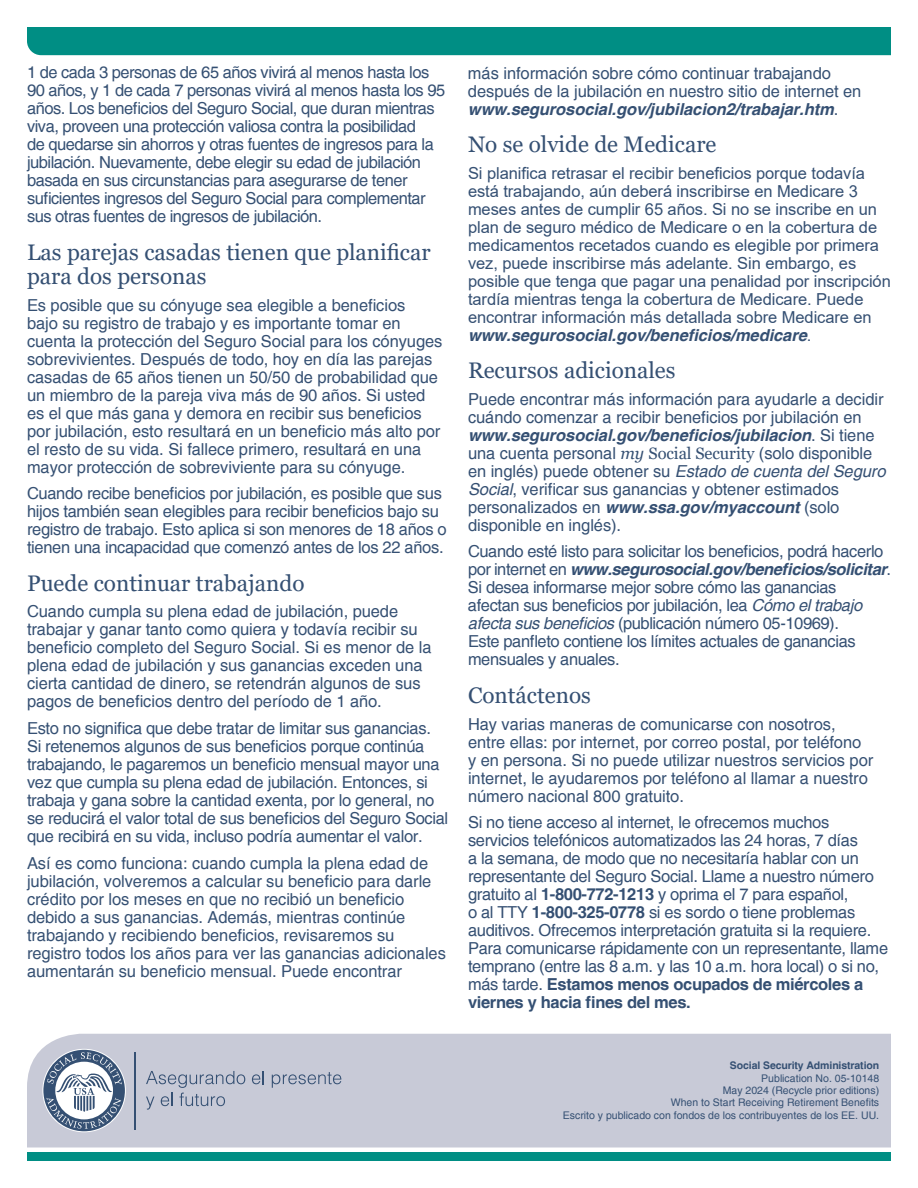
<style>
.page{position:relative;width:918px;height:1188px;background:#fff}
.page>*{position:absolute;margin:0;border:0;box-sizing:border-box;transform-origin:0 0}
.t1{font:22.5px/24px "Georgia";color:#355073}
.t2{font:16.5px/18px "Helvetica";letter-spacing:-.02em;color:#355073}
.t3{font:16.5px/18px "Arial";letter-spacing:-.005em;color:#355073}
.t4{font:10.5px "Helvetica";color:#355073}
.t5{font:700 10.5px "Helvetica";letter-spacing:-.01em;color:#355073}
.s1{font-weight:700;font-style:italic}
.s2{font-family:"Helvetica";font-weight:700;font-style:italic}
.s3{font-family:"Georgia";font-style:italic}
.s4{font-family:"Georgia"}
.s5{font-style:italic}
.s6{font-weight:700}
</style>
<div class="page">
<div style="left:27px;top:27px;width:864px;height:28px;background:#008e84"></div>
<div style="left:27px;top:1034px;width:864px;height:113px;background:#c8cad7"></div>
<div style="left:27px;top:1153px;width:864px;height:8px;background:#008e84"></div>
<div style="left:43px;top:1050px;width:82px;height:81px;background:#355073;border-radius:50%"></div>
<svg style="left:47px;top:1052px;width:75px;height:77px"></svg>
<hr style="left:135px;top:1052px;width:1px;height:77px;background:#355073">
<svg style="left:252px;top:1071px;width:12px;height:13px"></svg>
<svg style="left:272px;top:1072px;width:69px;height:16px"></svg>
<svg style="left:146px;top:1071px;width:99px;height:39px;background:#b3b9c9"></svg>
<p class="t2" style="left:27px;top:64px;width:420px">1 de cada 3 personas de 65 años vivirá al menos hasta los 90 años, y 1 de cada 7 personas vivirá al menos hasta los 95 años. Los beneficios del Seguro Social, que duran mientras viva, proveen una protección valiosa contra la posibilidad<br>de quedarse sin ahorros y otras fuentes de ingresos para la jubilación. Nuevamente, debe elegir su edad de jubilación basada en sus circunstancias para asegurarse de tener suficientes ingresos del Seguro Social para complementar sus otras fuentes de ingresos de jubilación.</p>
<h1 class="t1" style="left:27px;top:241px;width:405px">Las parejas casadas tienen que planificar para dos personas</h1>
<p class="t2" style="left:27px;top:296px;width:417px">Es posible que su cónyuge sea elegible a beneficios<br>bajo su registro de trabajo y es importante tomar en cuenta la protección del Seguro Social para los cónyuges sobrevivientes. Después de todo, hoy en día las parejas casadas de 65 años tienen un 50/50 de probabilidad que un miembro de la pareja viva más de 90 años. Si usted es el que más gana y demora en recibir sus beneficios por jubilación, esto resultará en un beneficio más alto por el resto de su vida. Si fallece primero, resultará en una mayor protección de sobreviviente para su cónyuge.</p>
<p class="t2" style="left:27px;top:485px;width:421px">Cuando recibe beneficios por jubilación, es posible que sus hijos también sean elegibles para recibir beneficios bajo su registro de trabajo. Esto aplica si son menores de 18 años o tienen una incapacidad que comenzó antes de los 22 años.</p>
<h1 class="t1" style="left:27px;top:571px;width:279px">Puede continuar trabajando</h1>
<p class="t2" style="left:27px;top:603px;width:406px">Cuando cumpla su plena edad de jubilación, puede trabajar y ganar tanto como quiera y todavía recibir su beneficio completo del Seguro Social. Si es menor de la plena edad de jubilación y sus ganancias exceden una cierta cantidad de dinero, se retendrán algunos de sus pagos de beneficios dentro del período de 1 año.</p>
<p class="t2" style="left:27px;top:720px;width:423px">Esto no significa que debe tratar de limitar sus ganancias.<br>Si retenemos algunos de sus beneficios porque continúa trabajando, le pagaremos un beneficio mensual mayor una vez que cumpla su plena edad de jubilación. Entonces, si trabaja y gana sobre la cantidad exenta, por lo general, no se reducirá el valor total de sus beneficios del Seguro Social que recibirá en su vida, incluso podría aumentar el valor.</p>
<p class="t2" style="left:27px;top:855px;width:420px">Así es como funciona: cuando cumpla la plena edad de jubilación, volveremos a calcular su beneficio para darle crédito por los meses en que no recibió un beneficio debido a sus ganancias. Además, mientras continúe trabajando y recibiendo beneficios, revisaremos su registro todos los años para ver las ganancias adicionales aumentarán su beneficio mensual. Puede encontrar</p>
<p class="t2" style="left:468px;top:64px;width:395px">más información sobre cómo continuar trabajando después de la jubilación en nuestro sitio de internet en <span class="s1">www.segurosocial.gov/jubilacion2/trabajar.htm</span>.</p>
<h1 class="t1" style="left:468px;top:133px;width:250px">No se olvide de Medicare</h1>
<p class="t3" style="left:468px;top:164px;width:424px">Si planifica retrasar el recibir beneficios porque todavía está trabajando, aún deberá inscribirse en Medicare 3 meses antes de cumplir 65 años. Si no se inscribe en un plan de seguro médico de Medicare o en la cobertura de medicamentos recetados cuando es elegible por primera vez, puede inscribirse más adelante. Sin embargo, es posible que tenga que pagar una penalidad por inscripción tardía mientras tenga la cobertura de Medicare. Puede encontrar información más detallada sobre Medicare en <span class="s2">www.segurosocial.gov/beneficios/medicare</span>.</p>
<h1 class="t1" style="left:468px;top:359px;width:209px">Recursos adicionales</h1>
<p class="t2" style="left:468px;top:391px;width:419px">Puede encontrar más información para ayudarle a decidir cuándo comenzar a recibir beneficios por jubilación en <span class="s1">www.segurosocial.gov/beneficios/jubilacion</span>. Si tiene una cuenta personal <span class="s3">my</span> <span class="s4">Social Security</span> (solo disponible en inglés) puede obtener su <span class="s5">Estado de cuenta del Seguro Social</span>, verificar sus ganancias y obtener estimados personalizados en <span class="s1">www.ssa.gov/myaccount</span> (solo disponible en inglés).</p>
<p class="t2" style="left:468px;top:543px;width:425px">Cuando esté listo para solicitar los beneficios, podrá hacerlo por internet en <span class="s1">www.segurosocial.gov/beneficios/solicitar</span>.<br>Si desea informarse mejor sobre cómo las ganancias afectan sus beneficios por jubilación, lea <span class="s5">Cómo el trabajo afecta sus beneficios</span> (publicación número 05-10969).<br>Este panfleto contiene los límites actuales de ganancias mensuales y anuales.</p>
<h1 class="t1" style="left:468px;top:684px;width:124px">Contáctenos</h1>
<p class="t2" style="left:468px;top:715px;width:407px">Hay varias maneras de comunicarse con nosotros, entre ellas: por internet, por correo postal, por teléfono y en persona. Si no puede utilizar nuestros servicios por internet, le ayudaremos por teléfono al llamar a nuestro número nacional 800 gratuito.</p>
<p class="t2" style="left:468px;top:814px;width:422px">Si no tiene acceso al internet, le ofrecemos muchos servicios telefónicos automatizados las 24 horas, 7 días<br>a la semana, de modo que no necesitaría hablar con un representante del Seguro Social. Llame a nuestro número gratuito al <span class="s6">1-800-772-1213</span> y oprima el 7 para español,<br>o al TTY <span class="s6">1-800-325-0778</span> si es sordo o tiene problemas auditivos. Ofrecemos interpretación gratuita si la requiere.<br>Para comunicarse rápidamente con un representante, llame temprano (entre las 8 a.m. y las 10 a.m. hora local) o si no, más tarde. <span class="s6">Estamos menos ocupados de miércoles a viernes y hacia fines del mes.</span></p>
<p class="t5" style="left:730px;top:1059px;width:151px">Social Security Administration</p>
<p class="t4" style="left:761px;top:1072px;width:119px">Publication No. 05-10148</p>
<p class="t4" style="left:723px;top:1084px;width:158px">May 2024 (Recycle prior editions)</p>
<p class="t4" style="left:671px;top:1097px;width:210px">When to Start Receiving Retirement Benefits</p>
<p class="t4" style="left:563px;top:1109px;width:318px">Escrito y publicado con fondos de los contribuyentes de los EE. UU.</p>
</div>
